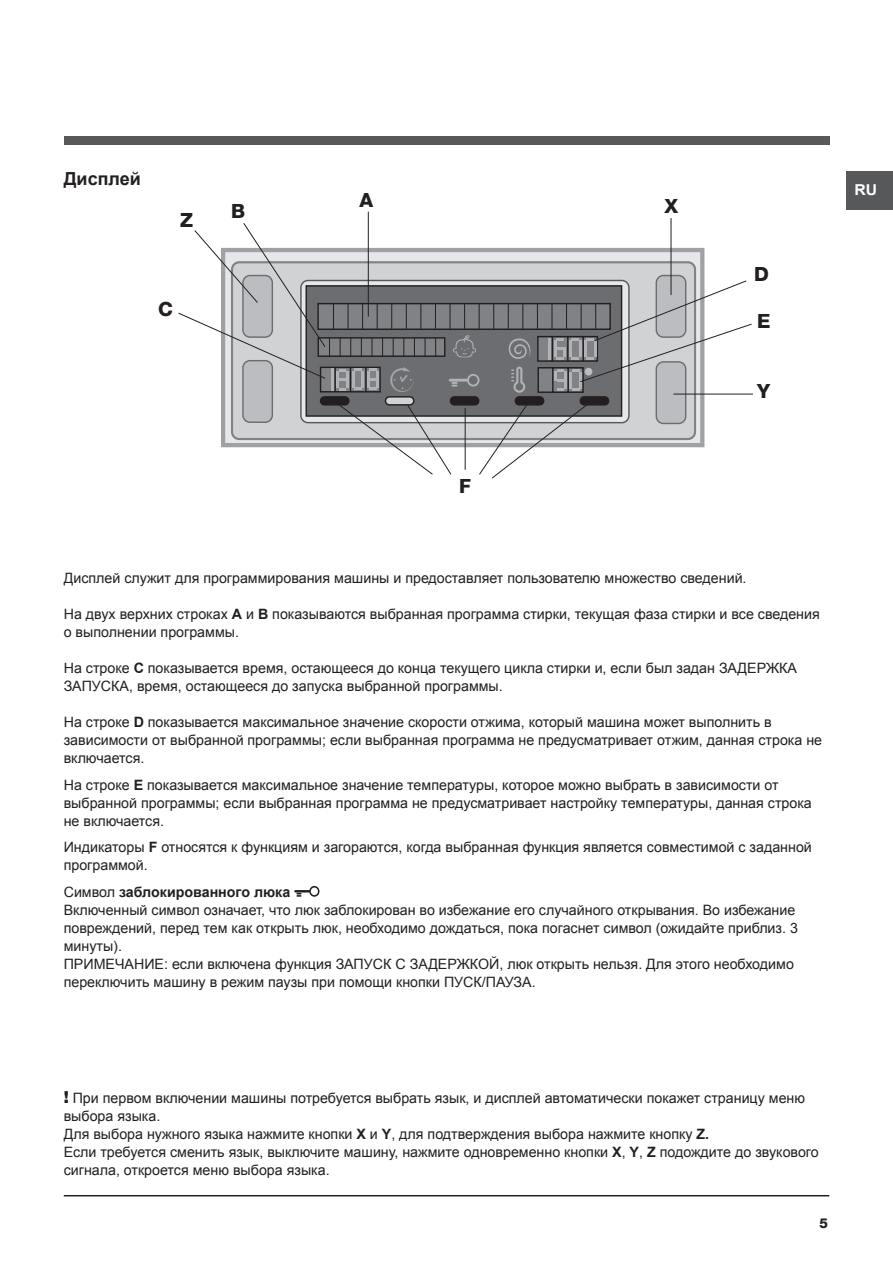
<style>
.page{position:relative;width:893px;height:1263px;background:#fff}
.page>*{position:absolute;margin:0;border:0;box-sizing:border-box;transform-origin:0 0}
.t1{font:800 19.5px "Helvetica Neue";color:#231f20}
.t2{font:700 18px "Arial";color:#231f20}
.t3{font:700 15px "Arial";color:#fff;scale:1.05 1}
.t4{font:14.25px/18px "Arial";color:#231f20}
.t5{font:800 13.5px "Helvetica Neue";color:#231f20}
.s1{font-weight:700}
.s2{font-family:"Helvetica Neue";font-weight:900;font-size:16.5px}
</style>
<div class="page">
<hr style="left:64px;top:1195px;width:765px;height:1px;background:#231f20">
<div style="left:846px;top:172px;width:47px;height:38px;background:#57585a"></div>
<div style="left:64px;top:136px;width:765px;height:9px;background:#57585a"></div>
<svg style="left:294px;top:886px;width:25px;height:11px"></svg>
<div style="left:223px;top:250px;width:479px;height:195px;background:#e6e7e9"></div>
<div style="left:221px;top:248px;width:483px;height:199px;border:4px solid #a0a1a5"></div>
<div style="left:232px;top:262px;width:463px;height:177px;background:#d1d2d4;border-radius:7px"></div>
<div style="left:231px;top:261px;width:465px;height:179px;border:2px solid #808285;border-radius:7px"></div>
<div style="left:656px;top:276px;width:30px;height:61px;background:#bcbdc0;border-radius:7px"></div>
<div style="left:656px;top:275px;width:30px;height:63px;border:1px solid #6c6d70;border-radius:7px"></div>
<div style="left:656px;top:362px;width:30px;height:61px;background:#bcbdc0;border-radius:7px"></div>
<div style="left:656px;top:361px;width:30px;height:63px;border:1px solid #6c6d70;border-radius:7px"></div>
<div style="left:243px;top:361px;width:29px;height:61px;background:#bcbdc0;border-radius:7px"></div>
<div style="left:242px;top:360px;width:31px;height:63px;border:1px solid #6c6d70;border-radius:7px"></div>
<svg style="left:301px;top:280px;width:328px;height:143px"></svg>
<div style="left:306px;top:285px;width:316px;height:132px;background:#6c6d70;border:1px solid #231f20"></div>
<div style="left:317px;top:303px;width:294px;height:27px;background:#808285;border:1px solid #231f20"></div>
<svg style="left:391px;top:304px;width:1px;height:25px"></svg>
<svg style="left:406px;top:304px;width:1px;height:25px"></svg>
<svg style="left:420px;top:304px;width:1px;height:25px"></svg>
<svg style="left:435px;top:304px;width:1px;height:25px"></svg>
<svg style="left:450px;top:304px;width:1px;height:25px"></svg>
<svg style="left:464px;top:304px;width:1px;height:25px"></svg>
<svg style="left:479px;top:304px;width:1px;height:25px"></svg>
<svg style="left:493px;top:304px;width:1px;height:25px"></svg>
<div style="left:318px;top:337px;width:127px;height:20px;background:#808285;border:1px solid #231f20"></div>
<svg style="left:393px;top:338px;width:1px;height:18px"></svg>
<svg style="left:403px;top:338px;width:1px;height:18px"></svg>
<svg style="left:414px;top:338px;width:1px;height:18px"></svg>
<svg style="left:425px;top:338px;width:1px;height:18px"></svg>
<svg style="left:435px;top:338px;width:1px;height:18px"></svg>
<div style="left:321px;top:397px;width:28px;height:8px;background:#231f20;border-radius:4px"></div>
<div style="left:320px;top:396px;width:30px;height:10px;border:1px solid #231f20;border-radius:4px"></div>
<div style="left:385px;top:397px;width:29px;height:8px;background:#d1d2d4;border-radius:4px"></div>
<div style="left:385px;top:396px;width:29px;height:10px;border:1px solid #231f20;border-radius:4px"></div>
<div style="left:450px;top:397px;width:29px;height:8px;background:#231f20;border-radius:4px"></div>
<div style="left:450px;top:396px;width:29px;height:10px;border:1px solid #231f20;border-radius:4px"></div>
<div style="left:515px;top:397px;width:29px;height:8px;background:#231f20;border-radius:4px"></div>
<div style="left:515px;top:396px;width:29px;height:10px;border:1px solid #231f20;border-radius:4px"></div>
<div style="left:580px;top:397px;width:29px;height:8px;background:#231f20;border-radius:4px"></div>
<div style="left:580px;top:396px;width:29px;height:10px;border:1px solid #231f20;border-radius:4px"></div>
<svg style="left:390px;top:367px;width:24px;height:25px"></svg>
<hr style="left:449px;top:379px;width:19px;height:3px;background:#b2b3b7">
<svg style="left:451px;top:382px;width:7px;height:4px"></svg>
<svg style="left:467px;top:374px;width:12px;height:12px"></svg>
<svg style="left:453px;top:335px;width:23px;height:22px"></svg>
<hr style="left:368px;top:212px;width:1px;height:105px;background:#231f20">
<svg style="left:508px;top:280px;width:244px;height:114px"></svg>
<hr style="left:465px;top:408px;width:1px;height:62px;background:#231f20">
<svg style="left:479px;top:401px;width:113px;height:78px"></svg>
<svg style="left:333px;top:400px;width:118px;height:75px"></svg>
<svg style="left:178px;top:223px;width:205px;height:170px"></svg>
<hr style="left:671px;top:218px;width:1px;height:77px;background:#231f20">
<hr style="left:673px;top:394px;width:80px;height:1px;background:#231f20">
<p class="t2" style="left:64px;top:167px;width:79px">Дисплей</p>
<h1 class="t1" style="left:180px;top:209px;width:15px">Z</h1>
<h1 class="t1" style="left:158px;top:297px;width:16px">C</h1>
<h1 class="t1" style="left:231px;top:200px;width:16px">B</h1>
<h1 class="t1" style="left:360px;top:189px;width:15px">A</h1>
<h1 class="t1" style="left:459px;top:475px;width:13px">F</h1>
<h1 class="t1" style="left:664px;top:194px;width:15px">X</h1>
<h1 class="t1" style="left:754px;top:262px;width:16px">D</h1>
<h1 class="t1" style="left:757px;top:310px;width:15px">E</h1>
<h1 class="t1" style="left:757px;top:379px;width:15px">Y</h1>
<p class="t4" style="left:64px;top:569px;width:684px">Дисплей служит для программирования машины и предоставляет пользователю множество сведений.</p>
<p class="t4" style="left:64px;top:605px;width:758px">На двух верхних строках <span class="s1">А</span> и <span class="s1">В</span> показываются выбранная программа стирки, текущая фаза стирки и все сведения о выполнении программы.</p>
<p class="t4" style="left:64px;top:659px;width:735px">На строке <span class="s1">С</span> показывается время, остающееся до конца текущего цикла стирки и, если был задан ЗАДЕРЖКА<br>ЗАПУСКА, время, остающееся до запуска выбранной программы.</p>
<p class="t4" style="left:64px;top:713px;width:760px">На строке <span class="s1">D</span> показывается максимальное значение скорости отжима, который машина может выполнить в зависимости от выбранной программы; если выбранная программа не предусматривает отжим, данная строка не включается.</p>
<p class="t4" style="left:64px;top:776px;width:750px">На строке <span class="s1">Е</span> показывается максимальное значение температуры, которое можно выбрать в зависимости от выбранной программы; если выбранная программа не предусматривает настройку температуры, данная строка не включается.</p>
<p class="t4" style="left:64px;top:838px;width:750px">Индикаторы <span class="s1">F</span> относятся к функциям и загораются, когда выбранная функция является совместимой с заданной программой.</p>
<p class="t4" style="left:64px;top:883px;width:736px">Символ <span class="s1">заблокированного люка<br></span>Включенный символ означает, что люк заблокирован во избежание его случайного открывания. Во избежание повреждений, перед тем как открыть люк, необходимо дождаться, пока погаснет символ (ожидайте приблиз. 3 минуты).<br>ПРИМЕЧАНИЕ: если включена функция ЗАПУСК С ЗАДЕРЖКОЙ, люк открыть нельзя. Для этого необходимо переключить машину в режим паузы при помощи кнопки ПУСК/ПАУЗА.</p>
<p class="t3" style="left:854px;top:180px;width:23px">RU</p>
<p class="t4" style="left:64px;top:1089px;width:756px"><span class="s2">!</span> При первом включении машины потребуется выбрать язык, и дисплей автоматически покажет страницу меню выбора языка.<br>Для выбора нужного языка нажмите кнопки <span class="s1">X</span> и <span class="s1">Y</span>, для подтверждения выбора нажмите кнопку <span class="s1">Z.<br></span>Если требуется сменить язык, выключите машину, нажмите одновременно кнопки <span class="s1">X</span>, <span class="s1">Y</span>, <span class="s1">Z</span> подождите до звукового сигнала, откроется меню выбора языка.</p>
<p class="t5" style="left:819px;top:1215px;width:10px">5</p>
</div>
